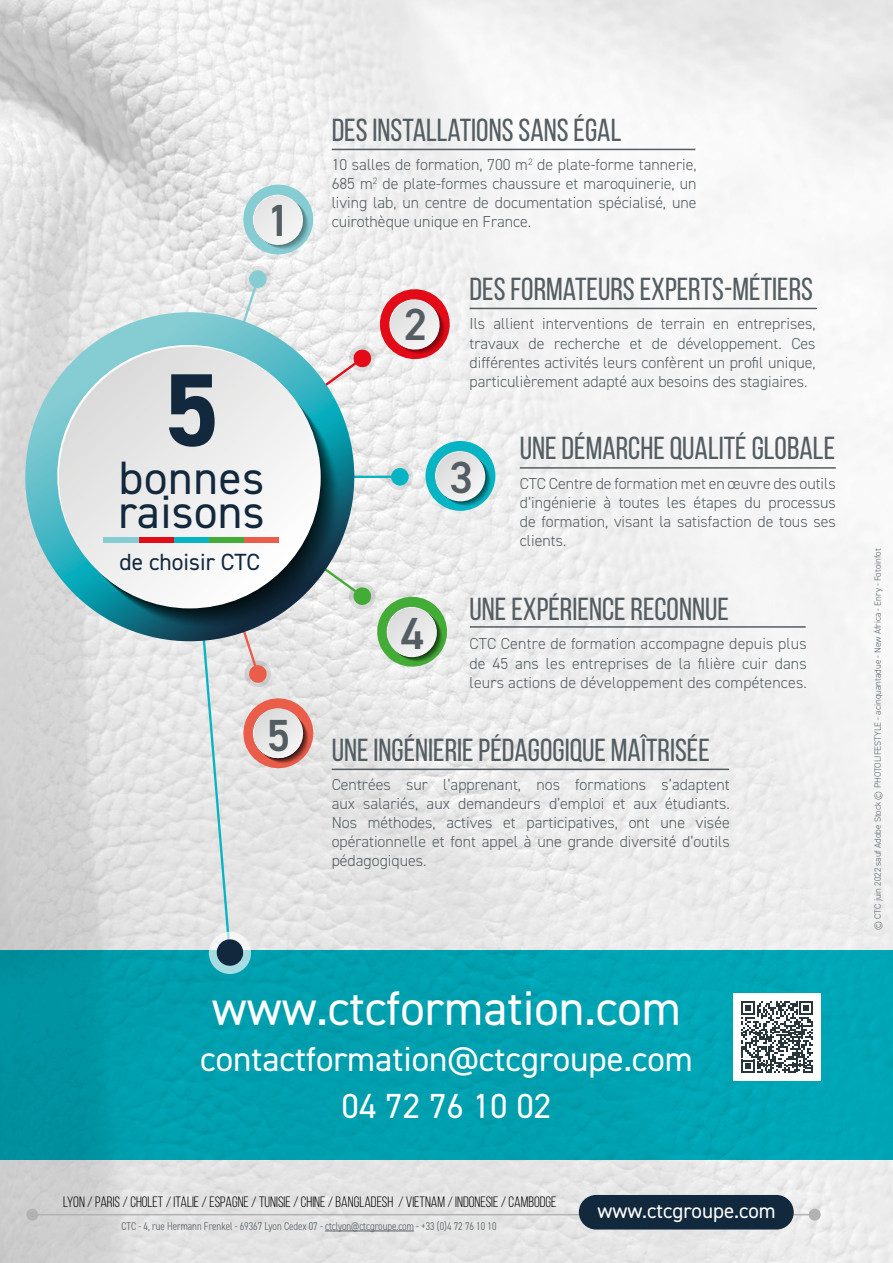
<style>
.page{position:relative;width:893px;height:1263px;background:#fff}
.page>*{position:absolute;margin:0;border:0;box-sizing:border-box;transform-origin:0 0}
.t1{font:700 103.65px "DIN2014";color:#12283d}
.t2{font:48.9px "DIN2014";color:#fff}
.t3{font:46.95px/34.5px "DIN2014";letter-spacing:.005em;color:#12283d}
.t4{font:600 45px "DIN2014";color:#535d62}
.t5{font:34.95px/46.7px "DIN2014";color:#fff;text-align:center}
.t6{font:31.8px "Bebas Neue";color:#535d62}
.t7{font:23.4px "DIN2014";color:#12283d}
.t8{font:21px "DIN2014";color:#fff}
.t9{font:300 15.9px/19px "DIN2014";color:#535d62;text-align:justify}
.t10{font:15px "Bebas Neue";color:#000}
.t11{font:300 condensed 11.25px "DIN2014";color:#535d62}
.t12{font:300 9px "DIN2014";color:#535d62}
</style>
<div class="page">
<img style="left:0;top:0;width:893px;height:1263px">
<div style="left:0;top:950px;width:893px;height:209px;background:linear-gradient(to right,#0097a5,#00a8b8)"></div>
<div style="left:209px;top:932px;width:42px;height:42px;background:#a5dde2;border-radius:50%"></div>
<svg style="left:230px;top:266px;width:41px;height:67px"></svg>
<svg style="left:25px;top:312px;width:329px;height:329px;background:#56b1bc"></svg>
<div style="left:59px;top:347px;width:262px;height:261px;background:linear-gradient(to bottom,#dfdfdf,#f4f4f3);border-radius:131px"></div>
<svg style="left:239px;top:180px;width:78px;height:79px"></svg>
<svg style="left:292px;top:284px;width:162px;height:126px"></svg>
<svg style="left:425px;top:441px;width:70px;height:70px"></svg>
<svg style="left:189px;top:452px;width:296px;height:515px"></svg>
<div style="left:244px;top:537px;width:35px;height:6px;background:#eb5d4b"></div>
<div style="left:208px;top:537px;width:36px;height:6px;background:#43ac36"></div>
<div style="left:173px;top:537px;width:36px;height:6px;background:#07b4c4"></div>
<div style="left:138px;top:537px;width:36px;height:6px;background:#e30b17"></div>
<div style="left:103px;top:537px;width:36px;height:6px;background:#85ccd3"></div>
<hr style="left:332px;top:149px;width:363px;height:1px;background:#535d62">
<hr style="left:470px;top:308px;width:347px;height:1px;background:#535d62">
<hr style="left:520px;top:467px;width:316px;height:2px;background:#535d62">
<hr style="left:470px;top:626px;width:336px;height:2px;background:#535d62">
<hr style="left:332px;top:769px;width:397px;height:1px;background:#535d62">
<div style="left:733px;top:994px;width:88px;height:87px;background:#fff"></div>
<svg style="left:741px;top:1001px;width:72px;height:72px"></svg>
<hr style="left:32px;top:1214px;width:783px;height:1px;background:#b3b2b2">
<div style="left:26px;top:1209px;width:12px;height:12px;background:#b3b2b2;border-radius:50%"></div>
<div style="left:809px;top:1209px;width:12px;height:12px;background:#b3b2b2;border-radius:50%"></div>
<div style="left:579px;top:1195px;width:215px;height:34px;background:#12283d;border-radius:17px"></div>
<hr style="left:325px;top:1231px;width:89px;height:1px;background:#535d62">
<h3 class="t4" style="left:267px;top:190px;width:25px">1</h3>
<h1 class="t1" style="left:164px;top:341px;width:57px">5</h1>
<h3 class="t3" style="left:119px;top:459px;width:147px">bonnes raisons</h3>
<h3 class="t7" style="left:120px;top:547px;width:142px">de choisir CTC</h3>
<h3 class="t4" style="left:267px;top:705px;width:25px">5</h3>
<h3 class="t6" style="left:332px;top:113px;width:291px">DES INSTALLATIONS SANS ÉGAL</h3>
<p class="t9" style="left:332px;top:155px;width:366px">10 salles de formation, 700 m<sup>2</sup> de plate-forme tannerie, 685 m<sup>2</sup> de plate-formes chaussure et maroquinerie, un living lab, un centre de documentation spécialisé, une cuirothèque unique en France.</p>
<h3 class="t4" style="left:404px;top:295px;width:25px">2</h3>
<h3 class="t4" style="left:401px;top:604px;width:25px">4</h3>
<h3 class="t6" style="left:470px;top:272px;width:345px">DES FORMATEURS EXPERTS-MÉTIERS</h3>
<p class="t9" style="left:470px;top:314px;width:348px">Ils allient interventions de terrain en entreprises, travaux de recherche et de développement. Ces différentes activités leurs confèrent un profil unique, particulièrement adapté aux besoins des stagiaires.</p>
<h3 class="t4" style="left:450px;top:447px;width:25px">3</h3>
<h3 class="t6" style="left:520px;top:431px;width:317px">UNE DÉMARCHE QUALITÉ GLOBALE</h3>
<p class="t9" style="left:520px;top:474px;width:317px">CTC Centre de formation met en œuvre des outils d’ingénierie à toutes les étapes du processus de formation, visant la satisfaction de tous ses clients.</p>
<h3 class="t6" style="left:470px;top:592px;width:261px">UNE EXPÉRIENCE RECONNUE</h3>
<p class="t9" style="left:470px;top:634px;width:339px">CTC Centre de formation accompagne depuis plus de 45 ans les entreprises de la filière cuir dans leurs actions de développement des compétences.</p>
<h3 class="t6" style="left:332px;top:732px;width:380px">UNE INGÉNIERIE PÉDAGOGIQUE MAÎTRISÉE</h3>
<p class="t9" style="left:332px;top:775px;width:400px">Centrées sur l’apprenant, nos formations s’adaptent aux salariés, aux demandeurs d’emploi et aux étudiants.<br>Nos méthodes, actives et participatives, ont une visée opérationnelle et font appel à une grande diversité d’outils pédagogiques.</p>
<h2 class="t2" style="left:212px;top:977px;width:471px">www.ctcformation.com</h2>
<h3 class="t5" style="left:200px;top:1035px;width:494px">contactformation@ctcgroupe.com<br>04 72 76 10 02</h3>
<p class="t10" style="left:63px;top:1194px;width:495px">LYON / PARIS / CHOLET / ITALIE / ESPAGNE / TUNISIE / CHINE / BANGLADESH / VIETNAM / INDONESIE / CAMBODGE</p>
<p class="t11" style="left:121px;top:1219px;width:377px">CTC - 4, rue Hermann Frenkel - 69367 Lyon Cedex 07 - ctclyon@ctcgroupe.com - +33 (0)4 72 76 10 10</p>
<h3 class="t8" style="left:597px;top:1197px;width:180px">www.ctcgroupe.com</h3>
<p class="t12" style="left:872px;top:930px;width:383px;rotate:-90deg">© CTC juin 2022 sauf Adobe Stock © PHOTOLIFESTYLE - acinquantadue - New Africa - Enry - Fotoinfot</p>
</div>
